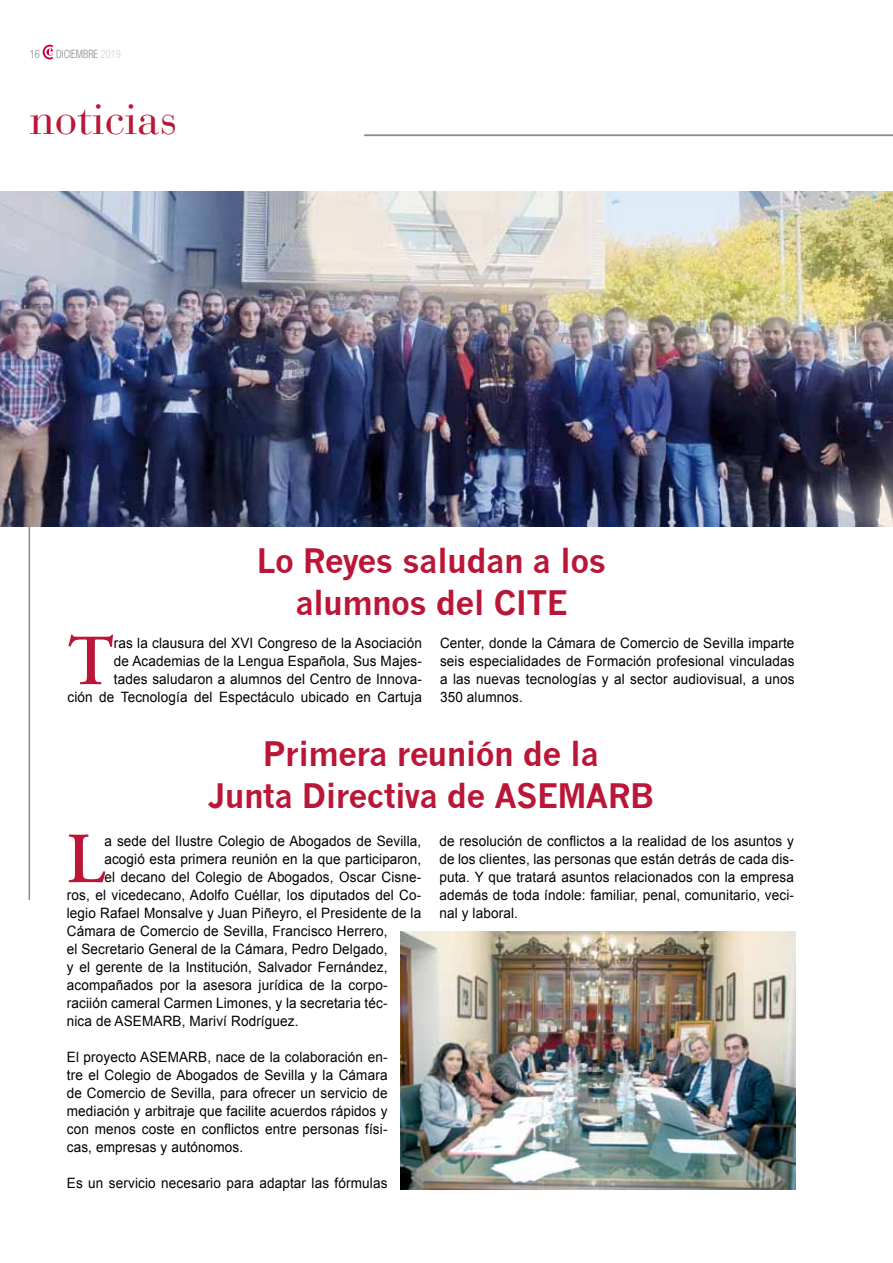
<style>
.page{position:relative;width:893px;height:1263px;background:#fff}
.page>*{position:absolute;margin:0;border:0;box-sizing:border-box;transform-origin:0 0}
.t1{font:600 71.85px "Adobe Garamond Pro";color:#ba1738;scale:.95 1}
.t2{font:45px "Bauer Bodoni";color:#ba1738}
.t3{font:700 33px/42px "News Gothic";letter-spacing:-.02em;color:#ba1738;text-align:center}
.t4{font:14.25px/18px "Arial";letter-spacing:.01em;color:#000;text-align:justify;scale:.95 1}
.t5{font:300 condensed 11.55px "Helvetica Neue";color:#8a8b8c;scale:.91 1}
.s1{color:#d3d3d4}
</style>
<div class="page">
<svg style="left:43px;top:45px;width:10px;height:14px"></svg>
<hr style="left:29px;top:283px;width:1px;height:617px;background:#8a8b8c">
<hr style="left:364px;top:135px;width:529px;height:1px;background:#8a8b8c">
<img style="left:0;top:191px;width:893px;height:336px">
<img style="left:400px;top:931px;width:395px;height:258px">
<p class="t5" style="left:30px;top:47px;width:13px">16</p>
<p class="t5" style="left:56px;top:47px;width:73px">DICIEMBRE <span class="s1">2019</span></p>
<h2 class="t2" style="left:30px;top:101px;width:149px">noticias</h2>
<h3 class="t3" style="left:257px;top:543px;width:351px">Lo Reyes saludan a los alumnos del CITE</h3>
<h1 class="t1" style="left:67px;top:617px;width:50px">T</h1>
<p class="t4" style="left:67px;top:635px;width:375px;text-align:right">ras la clausura del XVI Congreso de la Asociación<br>de Academias de la Lengua Española, Sus Majes-<br>tades saludaron a alumnos del Centro de Innova-<br>ción de Tecnología del Espectáculo ubicado en Cartuja</p>
<p class="t4" style="left:440px;top:635px;width:375px">Center, donde la Cámara de Comercio de Sevilla imparte seis especialidades de Formación profesional vinculadas a las nuevas tecnologías y al sector audiovisual, a unos 350 alumnos.</p>
<h3 class="t3" style="left:208px;top:736px;width:447px">Primera reunión de la<br>Junta Directiva de ASEMARB</h3>
<h1 class="t1" style="left:67px;top:815px;width:42px">L</h1>
<p class="t4" style="left:104px;top:833px;width:335px">a sede del Ilustre Colegio de Abogados de Sevilla,</p>
<p class="t4" style="left:104px;top:851px;width:335px">acogió esta primera reunión en la que participaron,</p>
<p class="t4" style="left:104px;top:868px;width:335px">el decano del Colegio de Abogados, Oscar Cisne-</p>
<p class="t4" style="left:67px;top:887px;width:375px">ros, el vicedecano, Adolfo Cuéllar, los diputados del Co-</p>
<p class="t4" style="left:67px;top:904px;width:375px">legio Rafael Monsalve y Juan Piñeyro, el Presidente de la</p>
<p class="t4" style="left:67px;top:923px;width:339px">Cámara de Comercio de Sevilla, Francisco Herrero,</p>
<p class="t4" style="left:67px;top:940px;width:339px">el Secretario General de la Cámara, Pedro Delgado,</p>
<p class="t4" style="left:67px;top:959px;width:339px">y el gerente de la Institución, Salvador Fernández,</p>
<p class="t4" style="left:67px;top:977px;width:339px">acompañados por la asesora jurídica de la corpo-</p>
<p class="t4" style="left:67px;top:995px;width:339px">raciión cameral Carmen Limones, y la secretaria téc-</p>
<p class="t4" style="left:67px;top:1013px;width:245px">nica de ASEMARB, Mariví Rodríguez.</p>
<p class="t4" style="left:67px;top:1049px;width:339px">El proyecto ASEMARB, nace de la colaboración en&shy;tre el Colegio de Abogados de Sevilla y la Cámara de Comercio de Sevilla, para ofrecer un servicio de mediación y arbitraje que facilite acuerdos rápidos y con menos coste en conflictos entre personas físi&shy;cas, empresas y autónomos.</p>
<p class="t4" style="left:67px;top:1175px;width:339px">Es un servicio necesario para adaptar las fórmulas</p>
<p class="t4" style="left:439px;top:832px;width:375px">de resolución de conflictos a la realidad de los asuntos y de los clientes, las personas que están detrás de cada dis&shy;puta. Y que tratará asuntos relacionados con la empresa además de toda índole: familiar, penal, comunitario, veci&shy;nal y laboral.</p>
</div>
